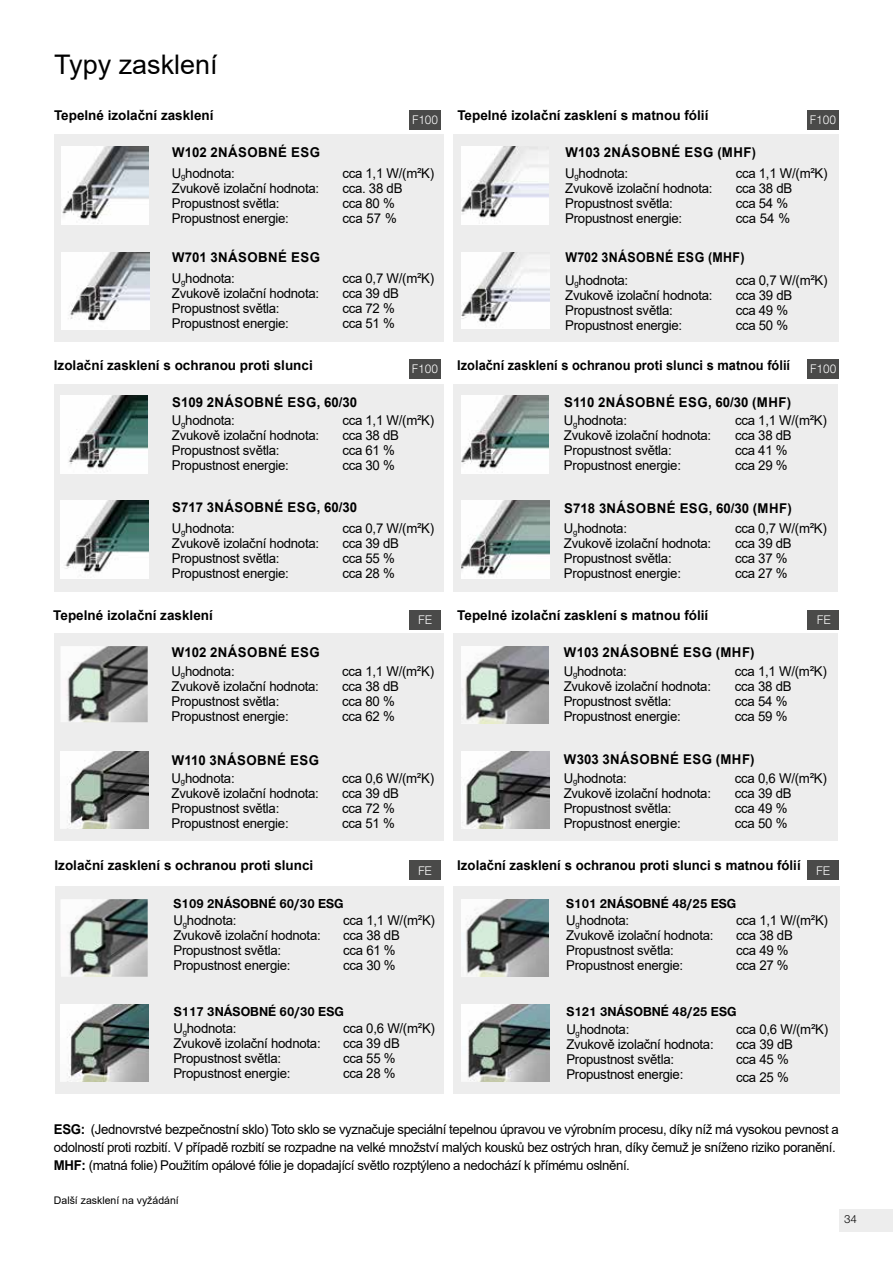
<style>
.page{position:relative;width:893px;height:1263px;background:#fff}
.page>*{position:absolute;margin:0;border:0;box-sizing:border-box;transform-origin:0 0}
.t1{font:27px "Arial";color:#000}
.t2{font:13.5px/15px "Arial";letter-spacing:-.02em;color:#000}
.t3{font:700 13.5px "Arial";color:#000}
.t4{font:700 13.5px "Arial";letter-spacing:.035em;color:#000}
.t5{font:700 13.5px "Nimbus Sans Novus T";color:#000}
.t6{font:700 13.5px "Arial";color:#000;scale:.95 1}
.t7{font:700 13.5px "Arial";letter-spacing:.035em;color:#000;scale:.92 1}
.t8{font:12.9px "Nimbus Sans Novus T";color:#fff;scale:.94 1}
.t9{font:12.9px "Nimbus Sans Novus T";color:#fff}
.t10{font:12px "Nimbus Sans Novus T";color:#000}
.t11{font:10.5px "Arial";color:#000}
.s1{font-weight:700}
</style>
<div class="page">
<div style="left:409px;top:610px;width:32px;height:19px;background:#4a4a49"></div>
<div style="left:54px;top:134px;width:785px;height:207px;background:#ededed"></div>
<img style="left:461px;top:147px;width:88px;height:78px">
<img style="left:462px;top:252px;width:88px;height:77px">
<img style="left:61px;top:147px;width:87px;height:78px">
<img style="left:61px;top:252px;width:88px;height:78px">
<div style="left:54px;top:384px;width:784px;height:208px;background:#ededed"></div>
<img style="left:61px;top:396px;width:87px;height:77px">
<img style="left:61px;top:501px;width:88px;height:78px">
<img style="left:461px;top:396px;width:87px;height:77px">
<img style="left:461px;top:501px;width:88px;height:78px">
<div style="left:54px;top:634px;width:784px;height:207px;background:#ededed"></div>
<img style="left:61px;top:751px;width:88px;height:78px">
<img style="left:61px;top:646px;width:87px;height:76px">
<img style="left:462px;top:646px;width:87px;height:78px">
<img style="left:462px;top:751px;width:88px;height:78px">
<div style="left:55px;top:886px;width:784px;height:207px;background:#ededed"></div>
<img style="left:61px;top:1004px;width:88px;height:78px">
<img style="left:61px;top:899px;width:87px;height:78px">
<img style="left:461px;top:899px;width:87px;height:78px">
<img style="left:461px;top:1004px;width:88px;height:78px">
<div style="left:409px;top:111px;width:32px;height:19px;background:#4a4a49"></div>
<div style="left:807px;top:110px;width:32px;height:20px;background:#4a4a49"></div>
<div style="left:409px;top:359px;width:32px;height:20px;background:#4a4a49"></div>
<div style="left:807px;top:359px;width:32px;height:20px;background:#4a4a49"></div>
<div style="left:409px;top:860px;width:32px;height:20px;background:#4a4a49"></div>
<div style="left:444px;top:130px;width:9px;height:980px;background:#fff"></div>
<div style="left:807px;top:610px;width:32px;height:20px;background:#4a4a49"></div>
<div style="left:807px;top:860px;width:32px;height:20px;background:#4a4a49"></div>
<div style="left:839px;top:1209px;width:54px;height:22px;background:#ededed"></div>
<h1 class="t1" style="left:54px;top:46px;width:165px">Typy zasklení</h1>
<p class="t3" style="left:54px;top:106px;width:161px">Tepelné izolační zasklení</p>
<p class="t4" style="left:172px;top:143px;width:149px">W102 2NÁSOBNÉ ESG</p>
<p class="t3" style="left:457px;top:106px;width:253px">Tepelné izolační zasklení s matnou fólií</p>
<p class="t8" style="left:412px;top:112px;width:29px">F100</p>
<p class="t8" style="left:810px;top:112px;width:29px">F100</p>
<p class="t4" style="left:565px;top:143px;width:192px">W103 2NÁSOBNÉ ESG (MHF)</p>
<p class="t2" style="left:172px;top:165px;width:149px">U<sub>g</sub>hodnota:<br>Zvukově izolační hodnota:<br>Propustnost světla:<br>Propustnost energie:</p>
<p class="t2" style="left:342px;top:165px;width:93px">cca 1,1 W/(m²K) cca. 38 dB<br>cca 80 %<br>cca 57 %</p>
<p class="t4" style="left:172px;top:248px;width:149px">W701 3NÁSOBNÉ ESG</p>
<p class="t2" style="left:172px;top:271px;width:149px">U<sub>g</sub>hodnota:<br>Zvukově izolační hodnota:<br>Propustnost světla:<br>Propustnost energie:</p>
<p class="t2" style="left:342px;top:271px;width:93px">cca 0,7 W/(m²K) cca 39 dB<br>cca 72 %<br>cca 51 %</p>
<p class="t2" style="left:565px;top:165px;width:149px">U<sub>g</sub>hodnota:<br>Zvukově izolační hodnota:<br>Propustnost světla:<br>Propustnost energie:</p>
<p class="t2" style="left:736px;top:165px;width:93px">cca 1,1 W/(m²K) cca 38 dB<br>cca 54 %<br>cca 54 %</p>
<p class="t7" style="left:565px;top:248px;width:196px">W702 3NÁSOBNÉ ESG (MHF)</p>
<p class="t2" style="left:565px;top:272px;width:149px">U<sub>g</sub>hodnota:<br>Zvukově izolační hodnota:<br>Propustnost světla:<br>Propustnost energie:</p>
<p class="t2" style="left:736px;top:272px;width:93px">cca 0,7 W/(m²K) cca 39 dB<br>cca 49 %<br>cca 50 %</p>
<p class="t3" style="left:54px;top:356px;width:260px">Izolační zasklení s ochranou proti slunci</p>
<p class="t4" style="left:172px;top:393px;width:187px">S109 2NÁSOBNÉ ESG, 60/30</p>
<p class="t6" style="left:457px;top:356px;width:352px">Izolační zasklení s ochranou proti slunci s matnou fólií</p>
<p class="t8" style="left:412px;top:361px;width:29px">F100</p>
<p class="t8" style="left:810px;top:361px;width:29px">F100</p>
<p class="t4" style="left:564px;top:393px;width:228px">S110 2NÁSOBNÉ ESG, 60/30 (MHF)</p>
<p class="t2" style="left:172px;top:413px;width:149px">U<sub>g</sub>hodnota:<br>Zvukově izolační hodnota:<br>Propustnost světla:<br>Propustnost energie:</p>
<p class="t2" style="left:342px;top:413px;width:93px">cca 1,1 W/(m²K) cca 38 dB<br>cca 61 %<br>cca 30 %</p>
<p class="t2" style="left:564px;top:413px;width:149px">U<sub>g</sub>hodnota:<br>Zvukově izolační hodnota:<br>Propustnost světla:<br>Propustnost energie:</p>
<p class="t2" style="left:735px;top:413px;width:93px">cca 1,1 W/(m²K) cca 38 dB<br>cca 41 %<br>cca 29 %</p>
<p class="t4" style="left:172px;top:498px;width:187px">S717 3NÁSOBNÉ ESG, 60/30</p>
<p class="t4" style="left:564px;top:499px;width:229px">S718 3NÁSOBNÉ ESG, 60/30 (MHF)</p>
<p class="t2" style="left:172px;top:521px;width:149px">U<sub>g</sub>hodnota:<br>Zvukově izolační hodnota:<br>Propustnost světla:<br>Propustnost energie:</p>
<p class="t2" style="left:342px;top:521px;width:93px">cca 0,7 W/(m²K) cca 39 dB<br>cca 55 %<br>cca 28 %</p>
<p class="t2" style="left:564px;top:521px;width:149px">U<sub>g</sub>hodnota:<br>Zvukově izolační hodnota:<br>Propustnost světla:<br>Propustnost energie:</p>
<p class="t2" style="left:735px;top:521px;width:93px">cca 0,7 W/(m²K) cca 39 dB<br>cca 37 %<br>cca 27 %</p>
<p class="t3" style="left:53px;top:605px;width:161px">Tepelné izolační zasklení</p>
<p class="t3" style="left:457px;top:605px;width:253px">Tepelné izolační zasklení s matnou fólií</p>
<p class="t9" style="left:418px;top:612px;width:16px">FE</p>
<p class="t4" style="left:172px;top:643px;width:149px">W102 2NÁSOBNÉ ESG</p>
<p class="t4" style="left:564px;top:643px;width:192px">W103 2NÁSOBNÉ ESG (MHF)</p>
<p class="t9" style="left:817px;top:612px;width:16px">FE</p>
<p class="t2" style="left:172px;top:663px;width:149px">U<sub>g</sub>hodnota:<br>Zvukově izolační hodnota:<br>Propustnost světla:<br>Propustnost energie:</p>
<p class="t2" style="left:342px;top:663px;width:93px">cca 1,1 W/(m²K) cca 38 dB<br>cca 80 %<br>cca 62 %</p>
<p class="t4" style="left:172px;top:750px;width:149px">W110 3NÁSOBNÉ ESG</p>
<p class="t2" style="left:172px;top:770px;width:149px">U<sub>g</sub>hodnota:<br>Zvukově izolační hodnota:<br>Propustnost světla:<br>Propustnost energie:</p>
<p class="t2" style="left:342px;top:770px;width:93px">cca 0,6 W/(m²K) cca 39 dB<br>cca 72 %<br>cca 51 %</p>
<p class="t2" style="left:564px;top:663px;width:149px">U<sub>g</sub>hodnota:<br>Zvukově izolační hodnota:<br>Propustnost světla:<br>Propustnost energie:</p>
<p class="t2" style="left:735px;top:663px;width:93px">cca 1,1 W/(m²K) cca 38 dB<br>cca 54 %<br>cca 59 %</p>
<p class="t4" style="left:564px;top:750px;width:192px">W303 3NÁSOBNÉ ESG (MHF)</p>
<p class="t2" style="left:564px;top:770px;width:149px">U<sub>g</sub>hodnota:<br>Zvukově izolační hodnota:<br>Propustnost světla:<br>Propustnost energie:</p>
<p class="t2" style="left:735px;top:770px;width:93px">cca 0,6 W/(m²K) cca 39 dB<br>cca 49 %<br>cca 50 %</p>
<p class="t3" style="left:54px;top:856px;width:260px">Izolační zasklení s ochranou proti slunci</p>
<p class="t3" style="left:457px;top:856px;width:345px">Izolační zasklení s ochranou proti slunci s matnou fólií</p>
<p class="t9" style="left:418px;top:863px;width:16px">FE</p>
<p class="t5" style="left:173px;top:896px;width:172px">S109 2NÁSOBNÉ 60/30 ESG</p>
<p class="t5" style="left:566px;top:896px;width:172px">S101 2NÁSOBNÉ 48/25 ESG</p>
<p class="t9" style="left:816px;top:863px;width:16px">FE</p>
<p class="t2" style="left:173px;top:913px;width:149px">U<sub>g</sub>hodnota:<br>Zvukově izolační hodnota:<br>Propustnost světla:<br>Propustnost energie:</p>
<p class="t2" style="left:343px;top:913px;width:93px">cca 1,1 W/(m²K) cca 38 dB<br>cca 61 %<br>cca 30 %</p>
<p class="t5" style="left:174px;top:1004px;width:172px">S117 3NÁSOBNÉ 60/30 ESG</p>
<p class="t2" style="left:173px;top:1021px;width:149px">U<sub>g</sub>hodnota:<br>Zvukově izolační hodnota:<br>Propustnost světla:<br>Propustnost energie:</p>
<p class="t2" style="left:343px;top:1021px;width:93px">cca 0,6 W/(m²K) cca 39 dB<br>cca 55 %<br>cca 28 %</p>
<p class="t2" style="left:566px;top:913px;width:149px">U<sub>g</sub>hodnota:<br>Zvukově izolační hodnota:<br>Propustnost světla:<br>Propustnost energie:</p>
<p class="t2" style="left:736px;top:913px;width:93px">cca 1,1 W/(m²K) cca 38 dB<br>cca 49 %<br>cca 27 %</p>
<p class="t5" style="left:566px;top:1004px;width:172px">S121 3NÁSOBNÉ 48/25 ESG</p>
<p class="t2" style="left:566px;top:1022px;width:149px">U<sub>g</sub>hodnota:<br>Zvukově izolační hodnota:<br>Propustnost světla:<br>Propustnost energie:</p>
<p class="t2" style="left:736px;top:1022px;width:93px">cca 0,6 W/(m²K) cca 39 dB<br>cca 45 %</p>
<p class="t2" style="left:736px;top:1070px;width:54px">cca 25 %</p>
<p class="t2" style="left:54px;top:1120px;width:786px;line-height:18px"><span class="s1">ESG:</span> (Jednovrstvé bezpečnostní sklo) Toto sklo se vyznačuje speciální tepelnou úpravou ve výrobním procesu, díky níž má vysokou pevnost a odolností proti rozbití. V případě rozbití se rozpadne na velké množství malých kousků bez ostrých hran, díky čemuž je sníženo riziko poranění.<br><span class="s1">MHF:</span> (matná folie) Použitím opálové fólie je dopadající světlo rozptýleno a nedochází k přímému oslnění.</p>
<p class="t11" style="left:54px;top:1193px;width:126px">Další zasklení na vyžádání</p>
<p class="t10" style="left:844px;top:1211px;width:15px">34</p>
</div>
